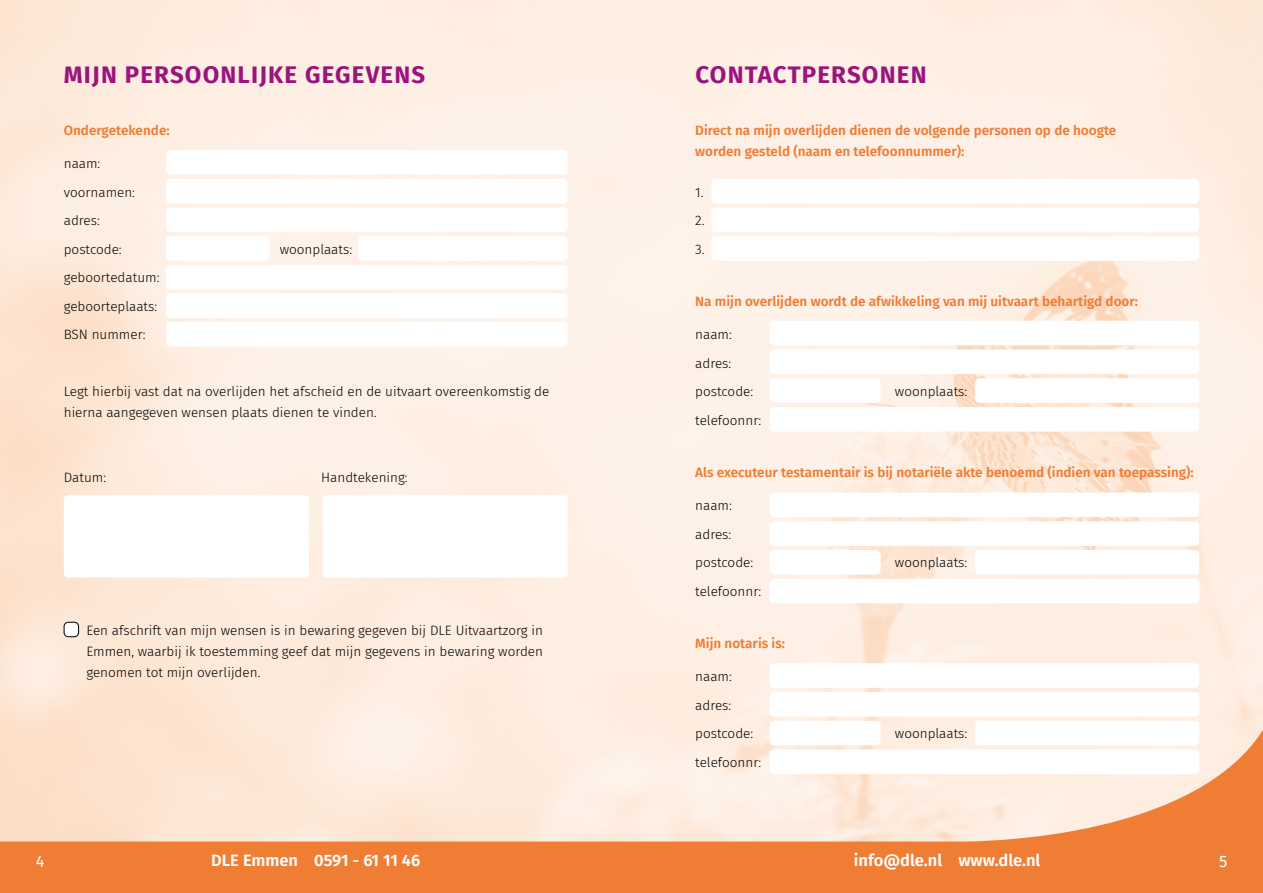
<style>
.page{position:relative;width:1263px;height:893px;background:#fff}
.page>*{position:absolute;margin:0;border:0;box-sizing:border-box;transform-origin:0 0}
.t1{font:700 24px "Fira Sans";letter-spacing:.05em;color:#9b147e}
.t2{font:600 16.5px "Fira Sans";color:#fff}
.t3{font:16.5px "Fira Sans";color:#fff}
.t4{font:300 13.5px/28.5px "Fira Sans";color:#000}
.t5{font:600 13.5px/21px "Fira Sans";color:#f07d34}
</style>
<div class="page">
<img style="left:0;top:0;width:1263px;height:705px">
<div style="left:64px;top:622px;width:15px;height:15px;background:#fff;border-radius:4px"></div>
<div style="left:64px;top:622px;width:15px;height:15px;border:1px solid #000;border-radius:4px"></div>
<div style="left:711px;top:179px;width:488px;height:24px;background:#fff;border-radius:4px"></div>
<div style="left:64px;top:495px;width:245px;height:82px;background:#fff;border-radius:4px"></div>
<div style="left:323px;top:495px;width:245px;height:82px;background:#fff;border-radius:4px"></div>
<div style="left:711px;top:208px;width:488px;height:24px;background:#fff;border-radius:4px"></div>
<div style="left:711px;top:236px;width:488px;height:25px;background:#fff;border-radius:4px"></div>
<div style="left:166px;top:265px;width:402px;height:25px;background:#fff;border-radius:4px"></div>
<div style="left:166px;top:293px;width:402px;height:25px;background:#fff;border-radius:4px"></div>
<div style="left:166px;top:322px;width:402px;height:24px;background:#fff;border-radius:4px"></div>
<div style="left:166px;top:150px;width:402px;height:25px;background:#fff;border-radius:4px"></div>
<div style="left:166px;top:179px;width:402px;height:24px;background:#fff;border-radius:4px"></div>
<div style="left:166px;top:207px;width:402px;height:25px;background:#fff;border-radius:4px"></div>
<div style="left:166px;top:236px;width:104px;height:25px;background:#fff;border-radius:4px"></div>
<div style="left:358px;top:236px;width:210px;height:25px;background:#fff;border-radius:4px"></div>
<div style="left:770px;top:321px;width:429px;height:24px;background:#fff;border-radius:4px"></div>
<div style="left:770px;top:349px;width:429px;height:25px;background:#fff;border-radius:4px"></div>
<div style="left:770px;top:407px;width:429px;height:25px;background:#fff;border-radius:4px"></div>
<div style="left:770px;top:378px;width:110px;height:25px;background:#fff;border-radius:4px"></div>
<div style="left:975px;top:378px;width:224px;height:25px;background:#fff;border-radius:4px"></div>
<div style="left:770px;top:492px;width:429px;height:25px;background:#fff;border-radius:4px"></div>
<div style="left:770px;top:521px;width:429px;height:25px;background:#fff;border-radius:4px"></div>
<div style="left:770px;top:579px;width:429px;height:24px;background:#fff;border-radius:4px"></div>
<div style="left:770px;top:550px;width:110px;height:25px;background:#fff;border-radius:4px"></div>
<div style="left:975px;top:550px;width:224px;height:25px;background:#fff;border-radius:4px"></div>
<div style="left:770px;top:663px;width:429px;height:25px;background:#fff;border-radius:4px"></div>
<div style="left:770px;top:692px;width:429px;height:25px;background:#fff;border-radius:4px"></div>
<svg style="left:0;top:705px;width:1263px;height:188px;background:#f9caaa"></svg>
<h1 class="t1" style="left:64px;top:54px;width:363px">MIJN PERSOONLIJKE GEGEVENS</h1>
<p class="t5" style="left:64px;top:119px;width:107px">Ondergetekende:</p>
<p class="t4" style="left:64px;top:149px;width:73px">naam: voornamen: adres: postcode:</p>
<p class="t4" style="left:280px;top:234px;width:74px">woonplaats:</p>
<p class="t4" style="left:64px;top:263px;width:97px">geboortedatum: geboorteplaats:<br>BSN nummer:</p>
<p class="t4" style="left:64px;top:381px;width:487px;line-height:21px">Legt hierbij vast dat na overlijden het afscheid en de uitvaart overeenkomstig de hierna aangegeven wensen plaats dienen te vinden.</p>
<p class="t4" style="left:64px;top:462px;width:44px">Datum:</p>
<p class="t4" style="left:321px;top:462px;width:88px">Handtekening:</p>
<p class="t4" style="left:86px;top:619px;width:458px;line-height:21px;text-align:justify">Een afschrift van mijn wensen is in bewaring gegeven bij DLE Uitvaartzorg in Emmen, waarbij ik toestemming geef dat mijn gegevens in bewaring worden genomen tot mijn overlijden.</p>
<h1 class="t1" style="left:695px;top:54px;width:233px">CONTACTPERSONEN</h1>
<p class="t5" style="left:695px;top:119px;width:423px">Direct na mijn overlijden dienen de volgende personen op de hoogte worden gesteld (naam en telefoonnummer):</p>
<p class="t4" style="left:695px;top:177px;width:11px;text-align:justify">1.<br>2.<br>3.</p>
<p class="t5" style="left:695px;top:290px;width:444px">Na mijn overlijden wordt de afwikkeling van mij uitvaart behartigd door:</p>
<p class="t4" style="left:695px;top:320px;width:59px">naam: adres: postcode:</p>
<p class="t4" style="left:895px;top:377px;width:74px">woonplaats:</p>
<p class="t4" style="left:695px;top:405px;width:68px">telefoonnr:</p>
<p class="t5" style="left:695px;top:461px;width:500px">Als executeur testamentair is bij notariële akte benoemd (indien van toepassing):</p>
<p class="t4" style="left:695px;top:491px;width:59px">naam: adres: postcode:</p>
<p class="t4" style="left:895px;top:548px;width:74px">woonplaats:</p>
<p class="t4" style="left:695px;top:576px;width:68px">telefoonnr:</p>
<p class="t5" style="left:695px;top:632px;width:91px">Mijn notaris is:</p>
<p class="t4" style="left:695px;top:662px;width:59px">naam: adres: postcode:</p>
<p class="t4" style="left:695px;top:747px;width:68px">telefoonnr:</p>
<p class="t4" style="left:895px;top:719px;width:74px">woonplaats:</p>
<p class="t3" style="left:36px;top:849px;width:10px">4</p>
<p class="t2" style="left:211px;top:847px;width:211px">DLE Emmen 0591 - 61 11 46</p>
<p class="t2" style="left:854px;top:847px;width:188px">info@dle.nl www.dle.nl</p>
<p class="t3" style="left:1219px;top:849px;width:10px">5</p>
</div>
